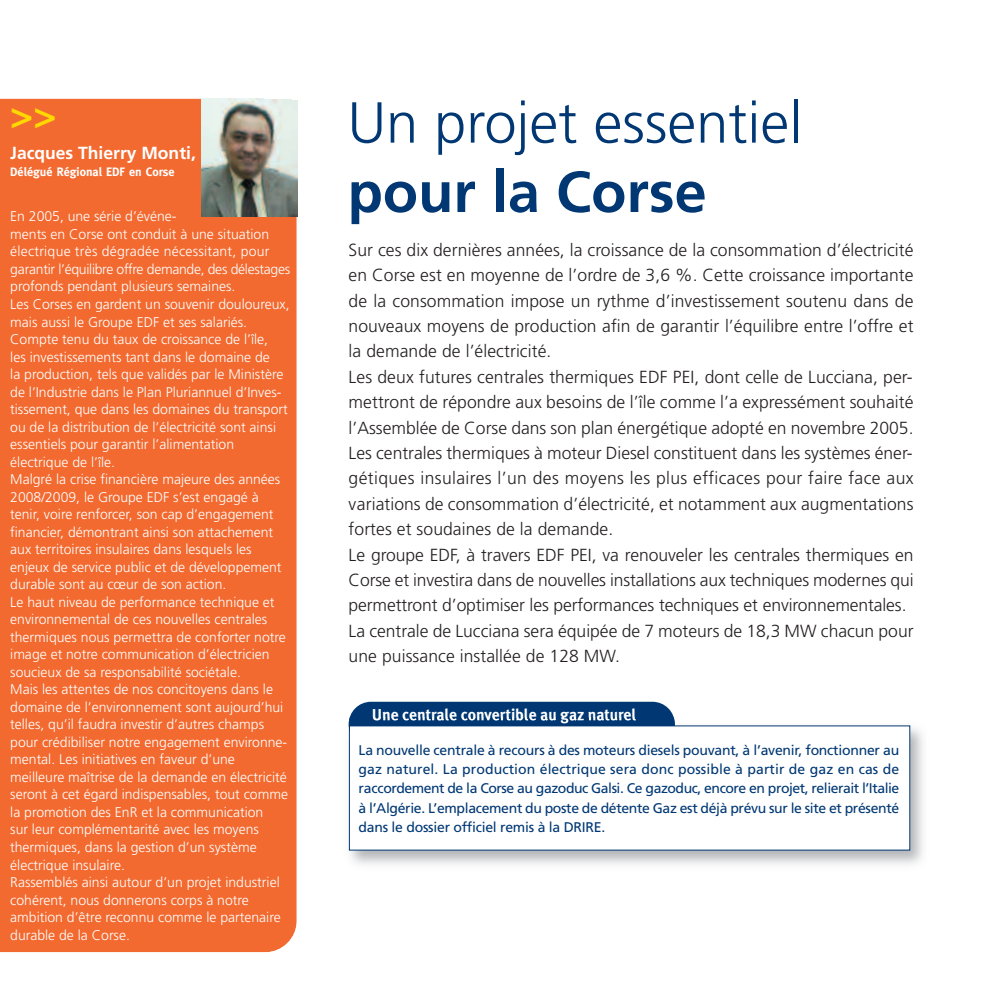
<style>
.page{position:relative;width:993px;height:993px;background:#fff}
.page>*{position:absolute;margin:0;border:0;box-sizing:border-box;transform-origin:0 0}
.t1{font:300 57.75px "Frutiger";color:#013874}
.t2{font:700 57.75px "Frutiger";color:#013874}
.t3{font:700 38.5px "Frutiger";color:#ffd801}
.t4{font:300 17.5px/25.4px "Frutiger";letter-spacing:.005em;color:#231f20}
.t5{font:700 17.5px "Frutiger";color:#fff}
.t6{font:700 15.75px "Meta Plus";color:#fff}
.t7{font:300 14px/17.5px "Frutiger";color:#fff}
.t8{font:14px/19.2px "Frutiger";letter-spacing:-.02em;color:#013874;text-align:justify}
.t9{font:700 12.25px "Meta";color:#fff}
</style>
<div class="page">
<div style="left:0;top:98px;width:298px;height:855px;background:#f26a30"></div>
<img style="left:202px;top:99px;width:95px;height:118px">
<div style="left:348px;top:701px;width:326px;height:45px;background:#013874;border-radius:22px"></div>
<img style="left:348px;top:718px;width:575px;height:147px">
<img style="left:348px;top:717px;width:326px;height:29px">
<img style="left:373px;top:717px;width:83px;height:3px">
<div style="left:350px;top:726px;width:559px;height:123px;background:#fff"></div>
<div style="left:349px;top:725px;width:560px;height:125px;border:1px solid #013874"></div>
<h2 class="t3" style="left:10px;top:99px;width:48px">&gt;&gt;</h2>
<p class="t5" style="left:10px;top:146px;width:187px">Jacques Thierry Monti,</p>
<p class="t9" style="left:10px;top:165px;width:166px">Délégué Régional EDF en Corse</p>
<p class="t7" style="left:10px;top:209px;width:281px">En 2005, une série d’événe-<br>ments en Corse ont conduit à une situation électrique très dégradée nécessitant, pour garantir l’équilibre offre demande, des délestages profonds pendant plusieurs semaines.<br>Les Corses en gardent un souvenir douloureux, mais aussi le Groupe EDF et ses salariés.<br>Compte tenu du taux de croissance de l’île,<br>les investissements tant dans le domaine de<br>la production, tels que validés par le Ministère de l’Industrie dans le Plan Pluriannuel d’Inves&shy;tissement, que dans les domaines du transport ou de la distribution de l’électricité sont ainsi essentiels pour garantir l’alimentation électrique de l’île.<br>Malgré la crise financière majeure des années 2008/2009, le Groupe EDF s’est engagé à tenir, voire renforcer, son cap d’engagement financier, démontrant ainsi son attachement aux territoires insulaires dans lesquels les enjeux de service public et de développement durable sont au cœur de son action.<br>Le haut niveau de performance technique et environnemental de ces nouvelles centrales thermiques nous permettra de conforter notre image et notre communication d’électricien soucieux de sa responsabilité sociétale.<br>Mais les attentes de nos concitoyens dans le domaine de l’environnement sont aujourd’hui telles, qu’il faudra investir d’autres champs pour crédibiliser notre engagement environne&shy;mental. Les initiatives en faveur d’une meilleure maîtrise de la demande en électricité seront à cet égard indispensables, tout comme la promotion des EnR et la communication<br>sur leur complémentarité avec les moyens thermiques, dans la gestion d’un système électrique insulaire.<br>Rassemblés ainsi autour d’un projet industriel cohérent, nous donnerons corps à notre ambition d’être reconnu comme le partenaire durable de la Corse.</p>
<h1 class="t1" style="left:347px;top:99px;width:456px">Un projet essentiel</h1>
<h1 class="t2" style="left:347px;top:169px;width:360px">pour la Corse</h1>
<p class="t4" style="left:348px;top:238px;width:566px">Sur ces dix dernières années, la croissance de la consommation d’électricité en Corse est en moyenne de l’ordre de 3,6 %. Cette croissance importante de la consommation impose un rythme d’investissement soutenu dans de nouveaux moyens de production afin de garantir l’équilibre entre l’offre et la demande de l’électricité.<br>Les deux futures centrales thermiques EDF PEI, dont celle de Lucciana, per&shy;mettront de répondre aux besoins de l’île comme l’a expressément souhaité l’Assemblée de Corse dans son plan énergétique adopté en novembre 2005.<br>Les centrales thermiques à moteur Diesel constituent dans les systèmes éner&shy;gétiques insulaires l’un des moyens les plus efficaces pour faire face aux variations de consommation d’électricité, et notamment aux augmentations fortes et soudaines de la demande.<br>Le groupe EDF, à travers EDF PEI, va renouveler les centrales thermiques en Corse et investira dans de nouvelles installations aux techniques modernes qui permettront d’optimiser les performances techniques et environnementales.<br>La centrale de Lucciana sera équipée de 7 moteurs de 18,3 MW chacun pour une puissance installée de 128 MW.</p>
<p class="t6" style="left:371px;top:705px;width:266px">Une centrale convertible au gaz naturel</p>
<p class="t8" style="left:358px;top:741px;width:542px">La nouvelle centrale à recours à des moteurs diesels pouvant, à l’avenir, fonctionner au gaz naturel. La production électrique sera donc possible à partir de gaz en cas de raccordement de la Corse au gazoduc Galsi. Ce gazoduc, encore en projet, relierait l’Italie à l’Algérie. L’emplacement du poste de détente Gaz est déjà prévu sur le site et présenté dans le dossier officiel remis à la DRIRE.</p>
</div>
